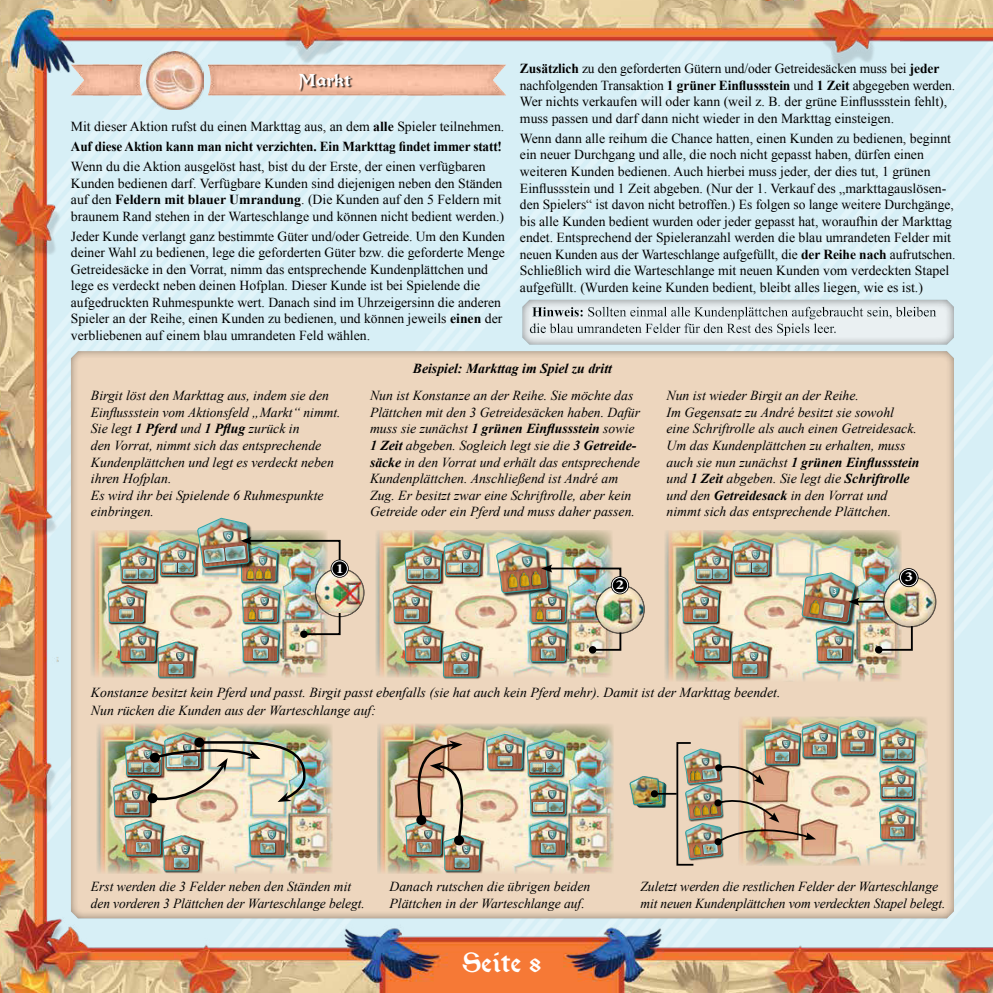
<style>
.page{position:relative;width:993px;height:993px;background:#fff}
.page>*{position:absolute;margin:0;border:0;box-sizing:border-box;transform-origin:0 0}
.t1{font:900 30px "Morris Roman";color:#fff;scale:1.1 1}
.t2{font:900 18.75px "Morris Roman";color:#fff;scale:1.2 1}
.t3{font:13.75px/16.5px "Times New Roman";color:#000}
.t4{font:italic 13.75px/16.5px "Times New Roman";color:#000}
.t5{font:700 13.75px/20px "Times New Roman";letter-spacing:-.01em;color:#000}
.t6{font:italic 700 13.75px "Times New Roman";color:#000}
.t7{font:700 13.75px "Minion Pro";color:#fff;scale:1.2 1}
.t8{font:900 6.5px "Morris Roman";color:#fff}
.t9{font:900 6.25px "Morris Roman";color:#fff}
.s1{font-weight:400}
.s2{font-weight:700}
.s3{font-size:22.5px}
</style>
<div class="page">
<img style="left:0;top:0;width:900px;height:992px">
<img style="left:900px;top:0;width:92px;height:992px">
<img style="left:675px;top:720px;width:239px;height:146px">
<img style="left:108px;top:517px;width:256px;height:193px">
<img style="left:801px;top:572px;width:58px;height:123px">
<img style="left:496px;top:543px;width:148px;height:151px">
<h2 class="t2" style="left:299px;top:70px;width:45px">Markt</h2>
<p class="t5" style="left:71px;top:118px;width:435px"><span class="s1">Mit dieser Aktion rufst du einen Markttag aus, an dem</span> alle <span class="s1">Spieler teilnehmen.<br></span>Auf diese Aktion kann man nicht verzichten. Ein Markttag findet immer statt!</p>
<p class="t3" style="left:71px;top:159px;width:434px">Wenn du die Aktion ausgelöst hast, bist du der Erste, der einen verfügbaren Kunden bedienen darf. Verfügbare Kunden sind diejenigen neben den Ständen auf den <span class="s2">Feldern mit blauer Umrandung</span>. (Die Kunden auf den 5 Feldern mit braunem Rand stehen in der Warteschlange und können nicht bedient werden.)</p>
<p class="t3" style="left:71px;top:229px;width:435px">Jeder Kunde verlangt ganz bestimmte Güter und/oder Getreide. Um den Kunden deiner Wahl zu bedienen, lege die geforderten Güter bzw. die geforderte Menge Getreidesäcke in den Vorrat, nimm das entsprechende Kundenplättchen und lege es verdeckt neben deinen Hofplan. Dieser Kunde ist bei Spielende die aufgedruckten Ruhmespunkte wert. Danach sind im Uhrzeigersinn die anderen Spieler an der Reihe, einen Kunden zu bedienen, und können jeweils <span class="s2">einen</span> der verbliebenen auf einem blau umrandeten Feld wählen.</p>
<p class="t3" style="left:520px;top:62px;width:436px"><span class="s2">Zusätzlich</span> zu den geforderten Gütern und/oder Getreidesäcken muss bei <span class="s2">jeder </span>nachfolgenden Transaktion <span class="s2">1 grüner Einflussstein</span> und <span class="s2">1 Zeit</span> abgegeben werden.<br>Wer nichts verkaufen will oder kann (weil z. B. der grüne Einflussstein fehlt), muss passen und darf dann nicht wieder in den Markttag einsteigen.</p>
<p class="t3" style="left:520px;top:131px;width:437px">Wenn dann alle reihum die Chance hatten, einen Kunden zu bedienen, beginnt ein neuer Durchgang und alle, die noch nicht gepasst haben, dürfen einen weiteren Kunden bedienen. Auch hierbei muss jeder, der dies tut, 1 grünen Einflussstein und 1 Zeit abgeben. (Nur der 1. Verkauf des „markttagauslösen&shy;den Spielers“ ist davon nicht betroffen.) Es folgen so lange weitere Durchgänge, bis alle Kunden bedient wurden oder jeder gepasst hat, woraufhin der Markttag endet. Entsprechend der Spieleranzahl werden die blau umrandeten Felder mit neuen Kunden aus der Warteschlange aufgefüllt, die <span class="s2">der Reihe nach</span> aufrutschen.<br>Schließlich wird die Warteschlange mit neuen Kunden vom verdeckten Stapel aufgefüllt. (Wurden keine Kunden bedient, bleibt alles liegen, wie es ist.)</p>
<p class="t6" style="left:413px;top:363px;width:201px">Beispiel: Markttag im Spiel zu dritt</p>
<p class="t4" style="left:91px;top:389px;width:251px">Birgit löst den Markttag aus, indem sie den Einflussstein vom Aktionsfeld „Markt“ nimmt.<br>Sie legt <span class="s2">1 Pferd</span> und <span class="s2">1 Pflug</span> zurück in<br>den Vorrat, nimmt sich das entsprechende Kundenplättchen und legt es verdeckt neben ihren Hofplan.<br>Es wird ihr bei Spielende 6 Ruhmespunkte einbringen.</p>
<p class="t4" style="left:370px;top:389px;width:271px">Nun ist Konstanze an der Reihe. Sie möchte das Plättchen mit den 3 Getreidesäcken haben. Dafür muss sie zunächst <span class="s2">1 grünen Einflussstein</span> sowie <span class="s2">1 Zeit</span> abgeben. Sogleich legt sie die <span class="s2">3 Getreide&shy;säcke</span> in den Vorrat und erhält das entsprechende Kundenplättchen. Anschließend ist André am Zug. Er besitzt zwar eine Schriftrolle, aber kein Getreide oder ein Pferd und muss daher passen.</p>
<p class="t4" style="left:666px;top:389px;width:254px">Nun ist wieder Birgit an der Reihe.<br>Im Gegensatz zu André besitzt sie sowohl eine Schriftrolle als auch einen Getreidesack.<br>Um das Kundenplättchen zu erhalten, muss auch sie nun zunächst <span class="s2">1 grünen Einflussstein </span>und <span class="s2">1 Zeit</span> abgeben. Sie legt die <span class="s2">Schriftrolle </span>und den <span class="s2">Getreidesack</span> in den Vorrat und nimmt sich das entsprechende Plättchen.</p>
<p class="t8" style="left:141px;top:556px;width:5px">5</p>
<p class="t8" style="left:129px;top:596px;width:5px">3</p>
<p class="t8" style="left:180px;top:550px;width:5px">4</p>
<p class="t8" style="left:261px;top:556px;width:5px">3</p>
<p class="t7" style="left:335px;top:559px;width:8px">1</p>
<p class="t8" style="left:426px;top:556px;width:5px">5</p>
<p class="t8" style="left:465px;top:550px;width:5px">4</p>
<p class="t8" style="left:414px;top:596px;width:5px">3</p>
<p class="t8" style="left:263px;top:597px;width:5px">3</p>
<p class="t8" style="left:550px;top:597px;width:5px">3</p>
<p class="t7" style="left:615px;top:576px;width:8px">2</p>
<p class="t8" style="left:714px;top:556px;width:5px">5</p>
<p class="t8" style="left:703px;top:596px;width:5px">3</p>
<p class="t8" style="left:753px;top:550px;width:5px">4</p>
<p class="t8" style="left:140px;top:636px;width:5px">4</p>
<p class="t8" style="left:263px;top:636px;width:5px">4</p>
<p class="t8" style="left:550px;top:636px;width:5px">4</p>
<p class="t8" style="left:836px;top:636px;width:5px">4</p>
<p class="t8" style="left:425px;top:636px;width:5px">4</p>
<p class="t8" style="left:714px;top:636px;width:5px">4</p>
<p class="t8" style="left:178px;top:651px;width:5px">2</p>
<p class="t8" style="left:463px;top:651px;width:5px">2</p>
<p class="t8" style="left:752px;top:651px;width:5px">2</p>
<p class="t4" style="left:91px;top:684px;width:690px;line-height:18px">Konstanze besitzt kein Pferd und passt. Birgit passt ebenfalls (sie hat auch kein Pferd mehr). Damit ist der Markttag beendet.<br>Nun rücken die Kunden aus der Warteschlange auf:</p>
<p class="t8" style="left:146px;top:749px;width:5px">5</p>
<p class="t8" style="left:135px;top:790px;width:5px">3</p>
<p class="t8" style="left:146px;top:829px;width:5px">4</p>
<p class="t8" style="left:185px;top:743px;width:5px">4</p>
<p class="t8" style="left:184px;top:845px;width:5px">2</p>
<p class="t8" style="left:507px;top:743px;width:5px">3</p>
<p class="t8" style="left:548px;top:749px;width:5px">5</p>
<p class="t8" style="left:550px;top:789px;width:5px">4</p>
<p class="t8" style="left:426px;top:829px;width:5px">4</p>
<p class="t8" style="left:270px;top:830px;width:5px">4</p>
<p class="t8" style="left:550px;top:830px;width:5px">4</p>
<p class="t8" style="left:464px;top:845px;width:5px">2</p>
<p class="t9" style="left:784px;top:739px;width:5px">2</p>
<p class="t9" style="left:821px;top:732px;width:5px">4</p>
<p class="t9" style="left:859px;top:729px;width:5px">3</p>
<p class="t7" style="left:904px;top:568px;width:8px">3</p>
<p class="t9" style="left:899px;top:737px;width:5px">5</p>
<p class="t9" style="left:899px;top:774px;width:5px">4</p>
<p class="t9" style="left:899px;top:814px;width:5px">4</p>
<p class="t4" style="left:91px;top:879px;width:275px">Erst werden die 3 Felder neben den Ständen mit den vorderen 3 Plättchen der Warteschlange belegt.</p>
<p class="t4" style="left:389px;top:879px;width:202px">Danach rutschen die übrigen beiden<br>Plättchen in der Warteschlange auf.</p>
<p class="t4" style="left:640px;top:879px;width:306px">Zuletzt werden die restlichen Felder der Warteschlange mit neuen Kundenplättchen vom verdeckten Stapel belegt.</p>
<h1 class="t1" style="left:462px;top:946px;width:73px">Seite <span class="s3">8</span></h1>
</div>
